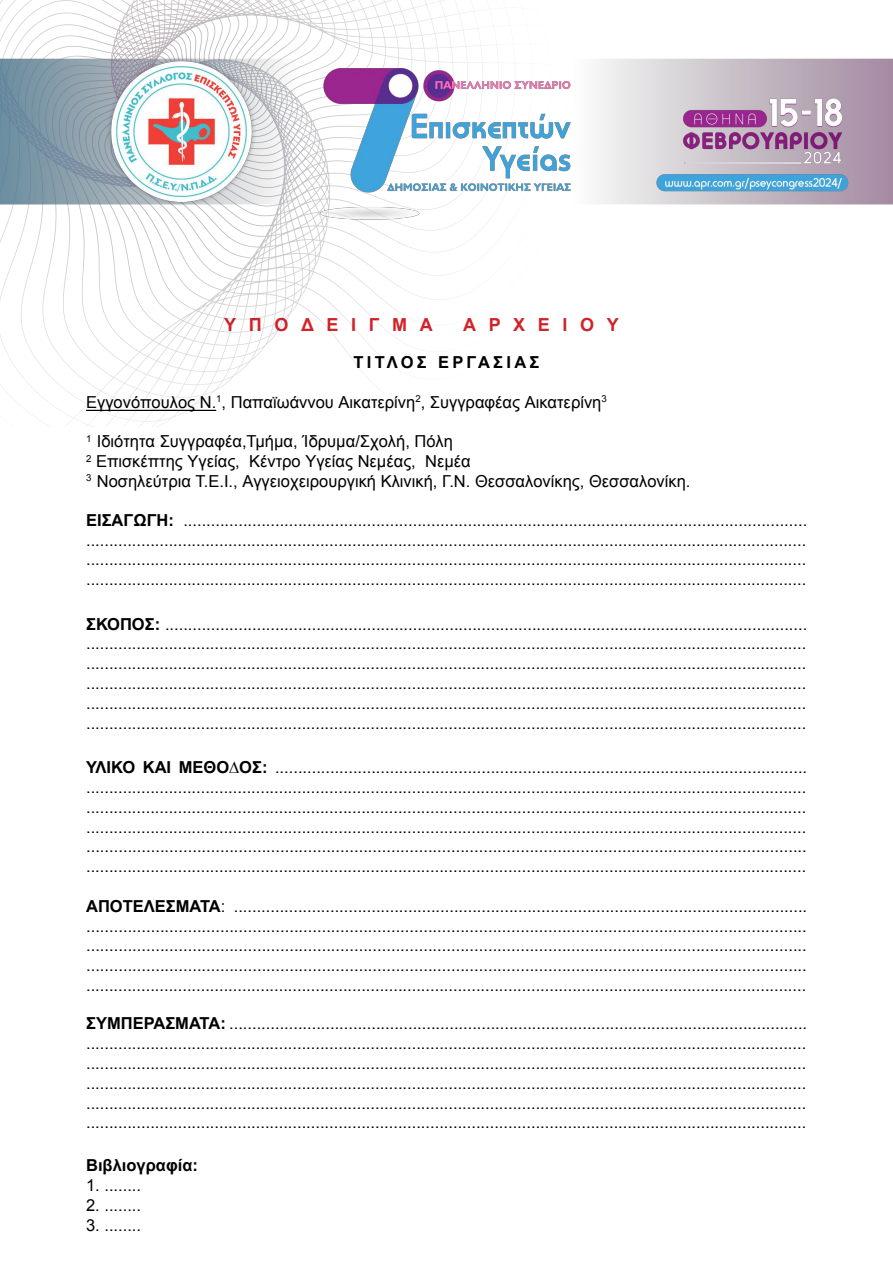
<style>
.page{position:relative;width:893px;height:1263px;background:#fff}
.page>*{position:absolute;margin:0;border:0;box-sizing:border-box;transform-origin:0 0}
.t1{font:700 18px "Arial";letter-spacing:.7em;color:#d2232a}
.t2{font:16.5px/19.8px "Arial";color:#000;text-align:justify}
.t3{font:700 16.5px "Arial";letter-spacing:.2em;color:#000}
.t4{font:700 16.5px "Arial";color:#000}
.s1{font-weight:700}
</style>
<div class="page">
<img style="left:0;top:0;width:893px;height:426px">
<p class="t1" style="left:224px;top:312px;width:210px">ΥΠΟΔΕΙΓΜΑ</p>
<p class="t1" style="left:463px;top:312px;width:157px">ΑΡΧΕΙΟΥ</p>
<p class="t3" style="left:353px;top:351px;width:187px">ΤΙΤΛΟΣ ΕΡΓΑΣΙΑΣ</p>
<p class="t2" style="left:86px;top:392px;width:522px">Εγγονόπουλος Ν.<sup>1</sup>, Παπαϊωάννου Αικατερίνη<sup>2</sup>, Συγγραφέας Αικατερίνη<sup>3</sup></p>
<p class="t2" style="left:86px;top:432px;width:606px;text-align:left"><sup>1</sup> Ιδιότητα Συγγραφέα,Τμήμα, Ίδρυμα/Σχολή, Πόλη<br><sup>2</sup> Επισκέπτης Υγείας, Κέντρο Υγείας Νεμέας, Νεμέα<br><sup>3</sup> Νοσηλεύτρια Τ.Ε.Ι., Αγγειοχειρουργική Κλινική, Γ.Ν. Θεσσαλονίκης, Θεσσαλονίκη.</p>
<p class="t2" style="left:86px;top:510px;width:723px"><span class="s1">ΕΙΣΑΓΩΓΗ:</span> ........................................................................................................................................ ............................................................................................................................................................. ............................................................................................................................................................. .............................................................................................................................................................</p>
<p class="t2" style="left:86px;top:614px;width:723px"><span class="s1">ΣΚΟΠΟΣ:</span> ............................................................................................................................................ ............................................................................................................................................................. ............................................................................................................................................................. ............................................................................................................................................................. ............................................................................................................................................................. .............................................................................................................................................................</p>
<p class="t2" style="left:86px;top:757px;width:723px"><span class="s1">ΥΛΙΚΟ ΚΑΙ ΜΕΘΟ∆ΟΣ:</span> .................................................................................................................... ............................................................................................................................................................. ............................................................................................................................................................. ............................................................................................................................................................. ............................................................................................................................................................ .............................................................................................................................................................</p>
<p class="t2" style="left:86px;top:896px;width:723px"><span class="s1">ΑΠΟΤΕΛΕΣΜΑΤΑ</span>: ............................................................................................................................. ............................................................................................................................................................ ............................................................................................................................................................ ............................................................................................................................................................ .............................................................................................................................................................</p>
<p class="t2" style="left:86px;top:1014px;width:723px"><span class="s1">ΣΥΜΠΕΡΑΣΜΑΤΑ:</span> .............................................................................................................................. ............................................................................................................................................................. ............................................................................................................................................................. ............................................................................................................................................................. ............................................................................................................................................................. .............................................................................................................................................................</p>
<p class="t4" style="left:86px;top:1154px;width:113px">Βιβλιογραφία:</p>
<p class="t2" style="left:86px;top:1175px;width:57px">1. ........</p>
<p class="t2" style="left:86px;top:1195px;width:57px">2. ........</p>
<p class="t2" style="left:86px;top:1215px;width:57px">3. ........</p>
</div>
